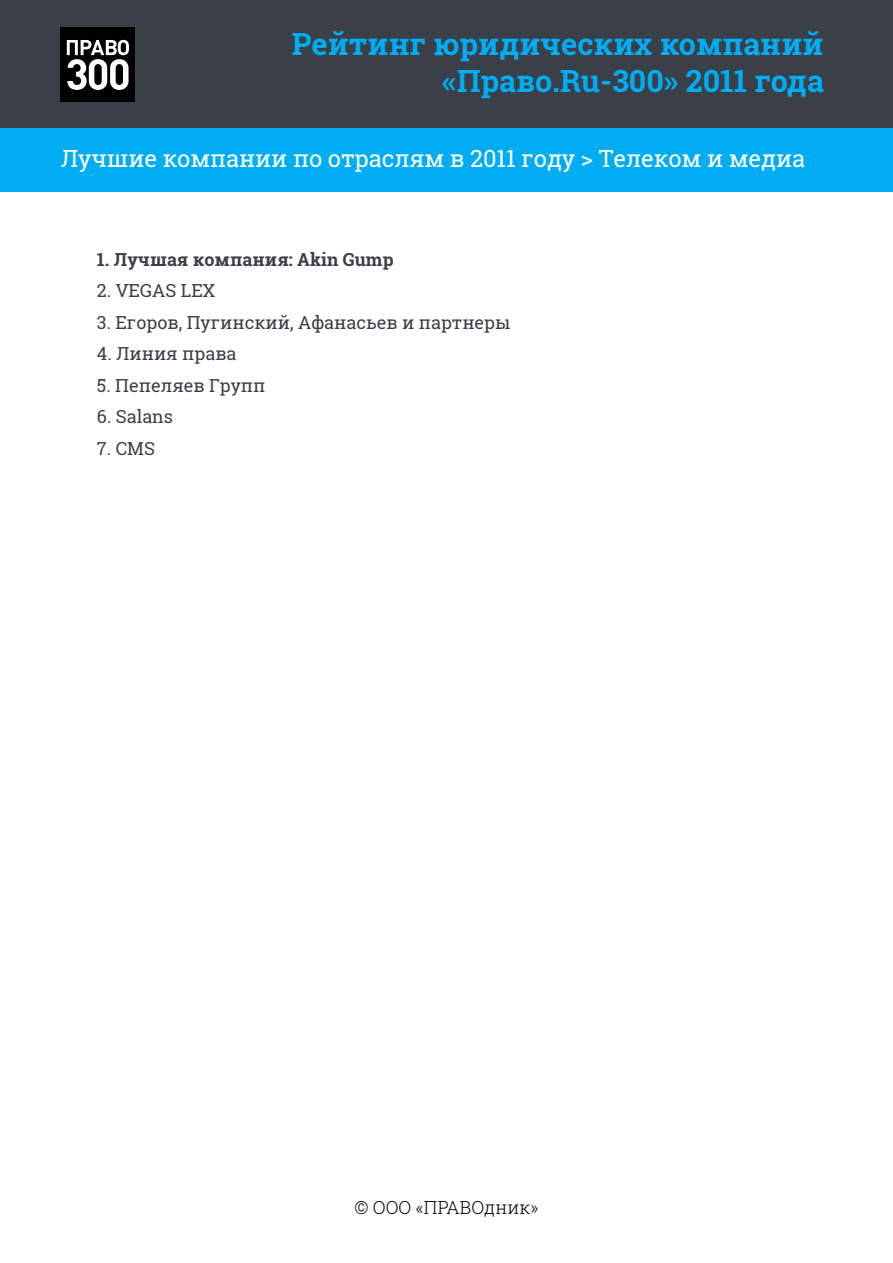
<style>
.page{position:relative;width:893px;height:1263px;background:#fff}
.page>*{position:absolute;margin:0;border:0;box-sizing:border-box;transform-origin:0 0}
.t1{font:700 30.6px/36.8px "Roboto Slab";color:#00adf2;text-align:right}
.t2{font:23.7px "Roboto Slab";letter-spacing:-.005em;color:#fff}
.t3{font:18px "Roboto Slab";color:#3b4048}
.t4{font:700 18px "Roboto Slab";color:#3b4048}
.t5{font:300 18px "Roboto Slab";color:#000}
</style>
<div class="page">
<div style="left:0;top:128px;width:893px;height:63px;background:#00adf2"></div>
<div style="left:0;top:0;width:893px;height:128px;background:#3b4048"></div>
<div style="left:61px;top:28px;width:74px;height:74px;background:#010101"></div>
<svg style="left:67px;top:40px;width:62px;height:50px"></svg>
<h1 class="t1" style="left:292px;top:26px;width:533px">Рейтинг юридических компаний «Право.Ru-300» 2011 года</h1>
<h2 class="t2" style="left:61px;top:142px;width:746px">Лучшие компании по отраслям в 2011 году &gt; Телеком и медиа</h2>
<p class="t4" style="left:97px;top:247px;width:298px">1. Лучшая компания: Akin Gump</p>
<p class="t3" style="left:97px;top:278px;width:120px">2. VEGAS LEX</p>
<p class="t3" style="left:97px;top:310px;width:415px">3. Егоров, Пугинский, Афанасьев и партнеры</p>
<p class="t3" style="left:97px;top:341px;width:141px">4. Линия права</p>
<p class="t3" style="left:97px;top:373px;width:170px">5. Пепеляев Групп</p>
<p class="t3" style="left:97px;top:404px;width:78px">6. Salans</p>
<p class="t3" style="left:97px;top:436px;width:60px">7. CMS</p>
<p class="t5" style="left:354px;top:1195px;width:186px">© ООО «ПРАВОдник»</p>
</div>
